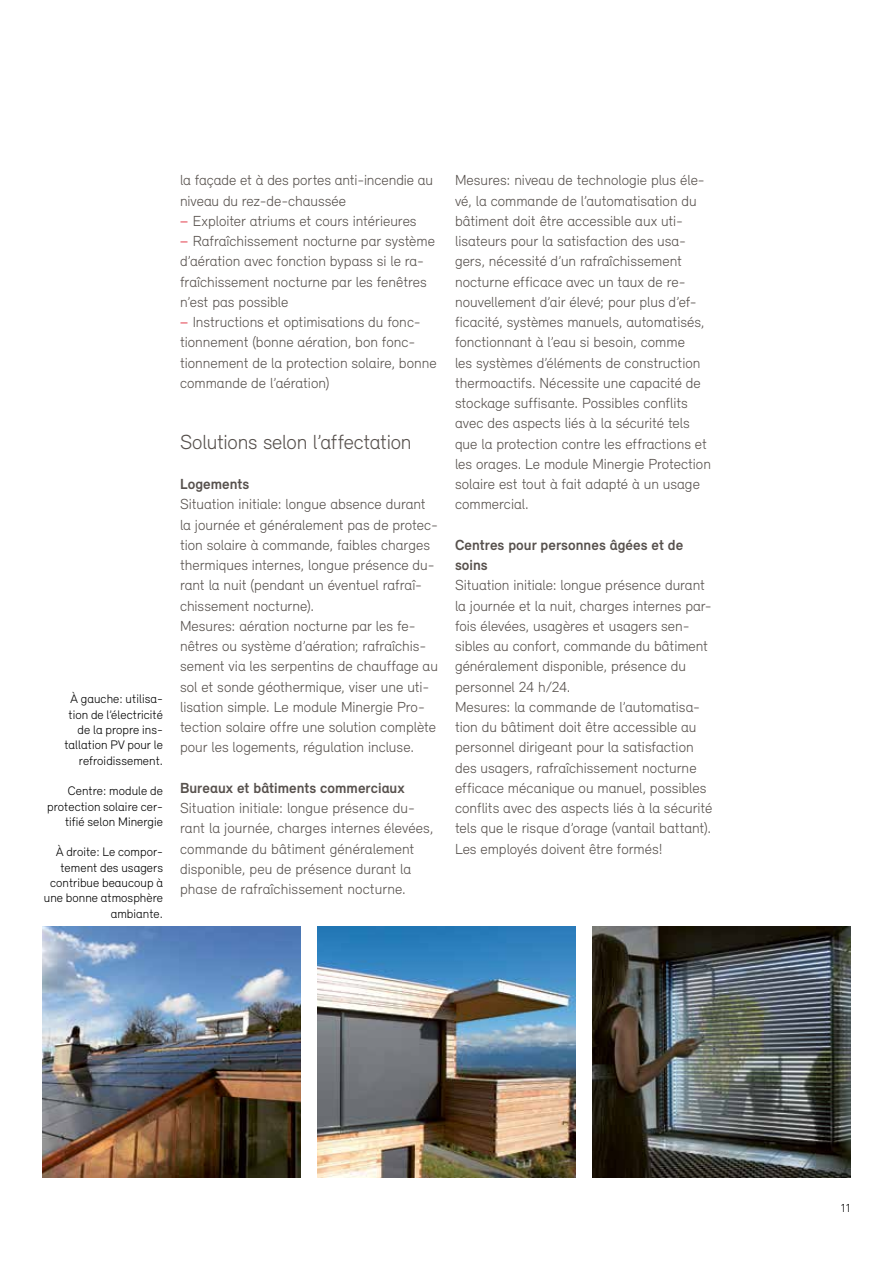
<style>
.page{position:relative;width:893px;height:1263px;background:#fff}
.page>*{position:absolute;margin:0;border:0;box-sizing:border-box;transform-origin:0 0}
.t1{font:300 21px "Relevant";letter-spacing:-.01em;color:#57514d}
.t2{font:300 15px/20.2px "Relevant";color:#57514d}
.t3{font:700 15px/20.2px "Relevant";letter-spacing:.005em;color:#57514d}
.t4{font:300 12.75px/15.3px "Relevant";letter-spacing:.005em;color:#000;text-align:right}
.t5{font:300 12px "Relevant";color:#000}
.s1{font-weight:500;color:#e96c77}
</style>
<div class="page">
<img style="left:317px;top:926px;width:258px;height:252px">
<img style="left:43px;top:926px;width:257px;height:252px">
<img style="left:592px;top:926px;width:258px;height:252px">
<p class="t4" style="left:64px;top:691px;width:100px">À gauche: utilisa&shy;tion de l’électricité de la propre ins&shy;tallation PV pour le refroidissement.</p>
<p class="t4" style="left:47px;top:783px;width:117px">Centre: module de protection solaire cer&shy;tifié selon Minergie</p>
<p class="t4" style="left:44px;top:844px;width:121px">À droite: Le compor&shy;tement des usagers contribue beaucoup à une bonne atmosphère ambiante.</p>
<p class="t2" style="left:180px;top:170px;width:258px">la façade et à des portes anti-incendie au niveau du rez-de-chaussée<br><span class="s1">−</span> Exploiter atriums et cours intérieures<br><span class="s1">−</span> Rafraîchissement nocturne par système d’aération avec fonction bypass si le ra&shy;fraîchissement nocturne par les fenêtres n’est pas possible<br><span class="s1">−</span> Instructions et optimisations du fonc&shy;tionnement (bonne aération, bon fonc&shy;tionnement de la protection solaire, bonne commande de l’aération)</p>
<h1 class="t1" style="left:180px;top:429px;width:233px">Solutions selon l’affectation</h1>
<p class="t3" style="left:180px;top:474px;width:71px">Logements</p>
<p class="t2" style="left:180px;top:494px;width:259px">Situation initiale: longue absence durant la journée et généralement pas de protec&shy;tion solaire à commande, faibles charges thermiques internes, longue présence du&shy;rant la nuit (pendant un éventuel rafraî&shy;chissement nocturne).<br>Mesures: aération nocturne par les fe&shy;nêtres ou système d’aération; rafraîchis&shy;sement via les serpentins de chauffage au sol et sonde géothermique, viser une uti&shy;lisation simple. Le module Minergie Pro&shy;tection solaire offre une solution complète pour les logements, régulation incluse.</p>
<p class="t3" style="left:180px;top:777px;width:226px">Bureaux et bâtiments commerciaux</p>
<p class="t2" style="left:180px;top:798px;width:255px">Situation initiale: longue présence du&shy;rant la journée, charges internes élevées, commande du bâtiment généralement disponible, peu de présence durant la phase de rafraîchissement nocturne.</p>
<p class="t2" style="left:455px;top:170px;width:257px">Mesures: niveau de technologie plus éle&shy;vé, la commande de l’automatisation du bâtiment doit être accessible aux uti&shy;lisateurs pour la satisfaction des usa&shy;gers, nécessité d’un rafraîchissement nocturne efficace avec un taux de re&shy;nouvellement d’air élevé; pour plus d’ef&shy;ficacité, systèmes manuels, automatisés, fonctionnant à l’eau si besoin, comme<br>les systèmes d’éléments de construction thermoactifs. Nécessite une capacité de stockage suffisante. Possibles conflits avec des aspects liés à la sécurité tels que la protection contre les effractions et les orages. Le module Minergie Protection solaire est tout à fait adapté à un usage commercial.</p>
<p class="t3" style="left:455px;top:534px;width:230px">Centres pour personnes âgées et de soins</p>
<p class="t2" style="left:455px;top:575px;width:259px">Situation initiale: longue présence durant la journée et la nuit, charges internes par&shy;fois élevées, usagères et usagers sen&shy;sibles au confort, commande du bâtiment généralement disponible, présence du personnel 24 h/24.<br>Mesures: la commande de l’automatisa&shy;tion du bâtiment doit être accessible au personnel dirigeant pour la satisfaction des usagers, rafraîchissement nocturne efficace mécanique ou manuel, possibles conflits avec des aspects liés à la sécurité tels que le risque d’orage (vantail battant).<br>Les employés doivent être formés!</p>
<p class="t5" style="left:841px;top:1201px;width:11px">11</p>
</div>
